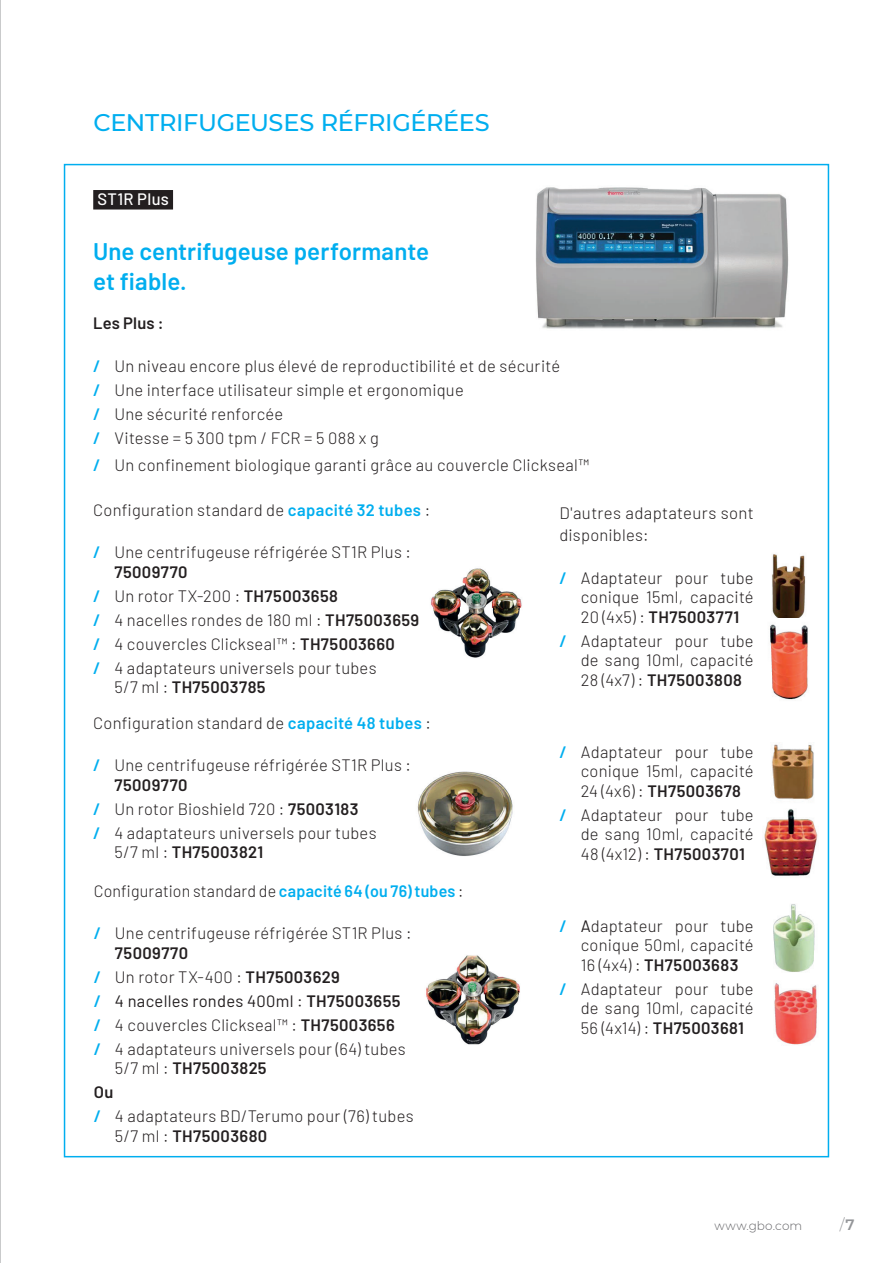
<style>
.page{position:relative;width:893px;height:1263px;background:#fff}
.page>*{position:absolute;margin:0;border:0;box-sizing:border-box;transform-origin:0 0}
.t1{font:600 24px/30px "Barlow";letter-spacing:.005em;color:#00aeef}
.t2{font:500 24px "Montserrat";letter-spacing:-.015em;color:#00aeef}
.t3{font:300 16.5px/19.5px "Barlow";letter-spacing:.015em;color:#231f20}
.t4{font:600 16.5px "Barlow";letter-spacing:.02em;color:#231f20}
.t5{font:500 16.5px "Barlow";letter-spacing:.02em;color:#fff}
.t6{font:300 15px "Montserrat";color:#939598}
.t7{font:300 12px "Montserrat";letter-spacing:.015em;color:#636366}
.s1{font-weight:600;color:#00aeef}
.s2{font-weight:600}
.s3{font-weight:300}
.s4{font-weight:400}
</style>
<div class="page">
<img style="left:430px;top:568px;width:92px;height:90px">
<div style="left:93px;top:190px;width:80px;height:20px;background:#231f20"></div>
<img style="left:536px;top:187px;width:253px;height:142px">
<img style="left:417px;top:771px;width:96px;height:85px">
<img style="left:426px;top:955px;width:94px;height:90px">
<img style="left:772px;top:554px;width:34px;height:64px">
<img style="left:770px;top:624px;width:38px;height:76px">
<img style="left:771px;top:744px;width:43px;height:56px">
<img style="left:764px;top:809px;width:54px;height:68px">
<img style="left:773px;top:904px;width:42px;height:68px">
<img style="left:774px;top:983px;width:44px;height:62px">
<hr style="left:0;top:0;width:1px;height:1263px;background:#939598">
<h1 class="t2" style="left:94px;top:105px;width:398px">CENTRIFUGEUSES RÉFRIGÉRÉES</h1>
<p class="t5" style="left:97px;top:187px;width:73px">ST1R Plus</p>
<h1 class="t1" style="left:93px;top:234px;width:337px">Une centrifugeuse performante et fiable.</h1>
<p class="t4" style="left:93px;top:311px;width:72px">Les Plus :</p>
<p class="t3" style="left:93px;top:353px;width:468px;line-height:24px"><span class="s1">/</span> Un niveau encore plus élevé de reproductibilité et de sécurité <span class="s1">/</span> Une interface utilisateur simple et ergonomique<br><span class="s1">/</span> Une sécurité renforcée<br><span class="s1">/</span> Vitesse = 5 300 tpm / FCR = 5 088 x g</p>
<p class="t3" style="left:93px;top:454px;width:498px"><span class="s1">/</span> Un confinement biologique garanti grâce au couvercle Clickseal™</p>
<p class="t3" style="left:559px;top:500px;width:196px;line-height:22.5px">D'autres adaptateurs sont disponibles:</p>
<p class="t3" style="left:581px;top:567px;width:174px;text-align:justify;text-indent:-21px"><span class="s1">/</span> Adaptateur pour tube conique 15ml, capacité 20 (4x5) : <span class="s2">TH75003771</span></p>
<p class="t3" style="left:581px;top:630px;width:174px;text-align:justify;text-indent:-21px"><span class="s1">/</span> Adaptateur pour tube de sang 10ml, capacité 28 (4x7) : <span class="s2">TH75003808</span></p>
<p class="t3" style="left:93px;top:499px;width:338px">Configuration standard de <span class="s1">capacité 32 tubes</span> :</p>
<p class="t3" style="left:114px;top:541px;width:298px;text-indent:-21px"><span class="s1">/</span> Une centrifugeuse réfrigérée ST1R Plus :<br><span class="s2">75009770</span></p>
<p class="t3" style="left:93px;top:582px;width:328px;line-height:24px"><span class="s1">/</span> Un rotor TX-200 : <span class="s2">TH75003658<br></span><span class="s1">/</span> 4 nacelles rondes de 180 ml : <span class="s2">TH75003659 </span><span class="s1">/</span> 4 couvercles Clickseal™ : <span class="s2">TH75003660<br></span><span class="s1">/</span> 4 adaptateurs universels pour tubes</p>
<p class="t3" style="left:93px;top:668px;width:339px;line-height:35.7px;text-indent:21px">5/7 ml : <span class="s2">TH75003785<br></span>Configuration standard de <span class="s1">capacité 48 tubes</span> :</p>
<p class="t3" style="left:114px;top:754px;width:298px;text-indent:-21px"><span class="s1">/</span> Une centrifugeuse réfrigérée ST1R Plus :<br><span class="s2">75009770</span></p>
<p class="t3" style="left:93px;top:795px;width:285px;line-height:24px"><span class="s1">/</span> Un rotor Bioshield 720 : <span class="s2">75003183<br></span><span class="s1">/</span> 4 adaptateurs universels pour tubes</p>
<p class="t4" style="left:114px;top:840px;width:150px"><span class="s3">5/7 ml :</span> TH75003821</p>
<p class="t3" style="left:94px;top:880px;width:371px">Configuration standard de <span class="s1">capacité 64 (ou 76) tubes</span> :</p>
<p class="t3" style="left:115px;top:922px;width:298px;text-indent:-21px"><span class="s1">/</span> Une centrifugeuse réfrigérée ST1R Plus :<br><span class="s2">75009770</span></p>
<p class="t3" style="left:94px;top:963px;width:314px;line-height:24px"><span class="s1">/</span> Un rotor TX-400 : <span class="s2">TH75003629<br></span><span class="s1">/</span> <span class="s4">4 nacelles rondes 400ml :</span> <span class="s2">TH75003655 </span><span class="s1">/</span> 4 couvercles Clickseal™ : <span class="s2">TH75003656 </span><span class="s1">/</span> 4 adaptateurs universels pour (64) tubes</p>
<p class="t4" style="left:115px;top:1056px;width:153px"><span class="s3">5/7 ml :</span> TH75003825</p>
<p class="t3" style="left:94px;top:1079px;width:321px;line-height:24px"><span class="s2">Ou<br></span><span class="s1">/</span> 4 adaptateurs BD/Terumo pour (76) tubes</p>
<p class="t4" style="left:115px;top:1124px;width:154px"><span class="s3">5/7 ml :</span> TH75003680</p>
<p class="t3" style="left:581px;top:741px;width:174px;text-align:justify;text-indent:-21px"><span class="s1">/</span> Adaptateur pour tube conique 15ml, capacité 24 (4x6) : <span class="s2">TH75003678</span></p>
<p class="t3" style="left:581px;top:804px;width:174px;text-align:justify;text-indent:-21px"><span class="s1">/</span> Adaptateur pour tube de sang 10ml, capacité 48 (4x12) : <span class="s2">TH75003701</span></p>
<p class="t3" style="left:581px;top:915px;width:174px;text-align:justify;text-indent:-21px"><span class="s1">/</span> <span class="s4">A</span>daptateur pour tube conique 50ml, capacité 16 (4x4) : <span class="s2">TH75003683</span></p>
<p class="t3" style="left:581px;top:978px;width:174px;text-align:justify;text-indent:-21px"><span class="s1">/</span> Adaptateur pour tube de sang 10ml, capacité 56 (4x14) : <span class="s2">TH75003681</span></p>
<p class="t7" style="left:714px;top:1218px;width:89px">www.gbo.com</p>
<p class="t6" style="left:840px;top:1214px;width:16px">/ <span class="s2">7</span></p>
</div>
